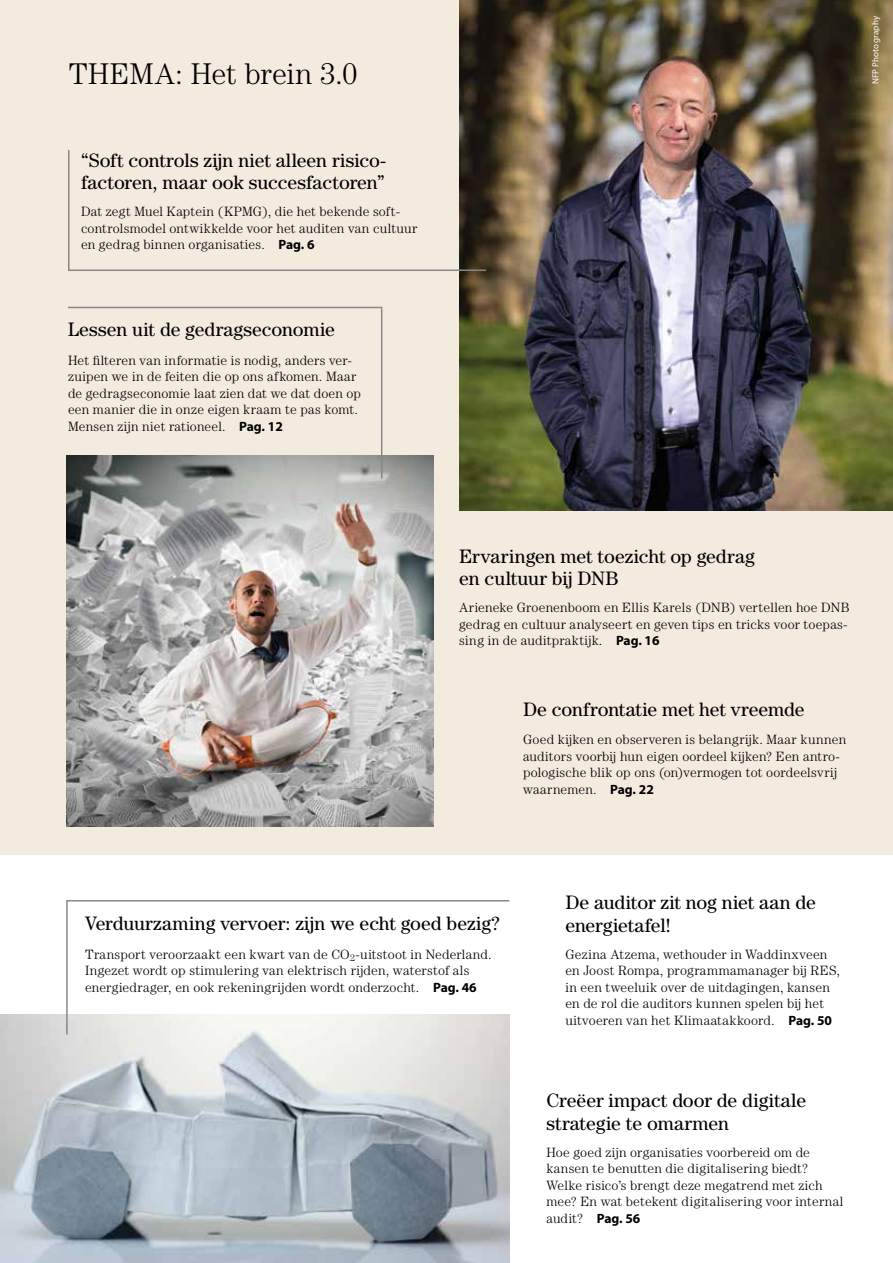
<style>
.page{position:relative;width:893px;height:1263px;background:#fff}
.page>*{position:absolute;margin:0;border:0;box-sizing:border-box;transform-origin:0 0}
.t1{font:300 30px "Century LT";letter-spacing:-.005em;color:#000}
.t2{font:19.5px/22.5px "Century LT";color:#000}
.t3{font:300 13.5px/16.5px "Century LT";letter-spacing:.015em;color:#000}
.t4{font:9px "Myriad Pro";letter-spacing:.015em;color:#fff}
.s1{font-family:"Myriad Pro";font-weight:700}
</style>
<div class="page">
<img style="left:0;top:1014px;width:509px;height:249px">
<div style="left:0;top:0;width:893px;height:855px;background:#f4ebdf"></div>
<img style="left:459px;top:0;width:434px;height:511px">
<hr style="left:68px;top:269px;width:418px;height:2px;background:#878787">
<hr style="left:68px;top:150px;width:2px;height:121px;background:#878787">
<img style="left:67px;top:455px;width:367px;height:372px">
<hr style="left:68px;top:307px;width:314px;height:1px;background:#878787">
<hr style="left:381px;top:308px;width:1px;height:170px;background:#878787">
<hr style="left:67px;top:900px;width:442px;height:1px;background:#878787">
<hr style="left:66px;top:900px;width:2px;height:134px;background:#878787">
<h1 class="t1" style="left:69px;top:56px;width:291px">THEMA: Het brein 3.0</h1>
<h2 class="t2" style="left:81px;top:148px;width:306px">“Soft controls zijn niet alleen risico&shy;factoren, maar ook succesfactoren”</h2>
<p class="t3" style="left:81px;top:203px;width:338px">Dat zegt Muel Kaptein (KPMG), die het bekende soft&shy;controlsmodel ontwikkelde voor het auditen van cultuur en gedrag binnen organisaties. <span class="s1">Pag. 6</span></p>
<h2 class="t2" style="left:68px;top:318px;width:268px">Lessen uit de gedragseconomie</h2>
<p class="t3" style="left:68px;top:351px;width:295px">Het filteren van informatie is nodig, anders ver&shy;zuipen we in de feiten die op ons afkomen. Maar de gedragseconomie laat zien dat we dat doen op een manier die in onze eigen kraam te pas komt.<br>Mensen zijn niet rationeel. <span class="s1">Pag. 12</span></p>
<p class="t4" style="left:870px;top:84px;width:70px;rotate:-90deg">NFP Photography</p>
<h2 class="t2" style="left:459px;top:544px;width:297px">Ervaringen met toezicht op gedrag en cultuur bij DNB</h2>
<p class="t3" style="left:459px;top:599px;width:392px">Arieneke Groenenboom en Ellis Karels (DNB) vertellen hoe DNB gedrag en cultuur analyseert en geven tips en tricks voor toepas&shy;sing in de auditpraktijk. <span class="s1">Pag. 16</span></p>
<h2 class="t2" style="left:523px;top:697px;width:283px">De confrontatie met het vreemde</h2>
<p class="t3" style="left:523px;top:731px;width:325px">Goed kijken en observeren is belangrijk. Maar kunnen auditors voorbij hun eigen oordeel kijken? Een antro&shy;pologische blik op ons (on)vermogen tot oordeelsvrij waarnemen. <span class="s1">Pag. 22</span></p>
<h2 class="t2" style="left:85px;top:912px;width:416px">Verduurzaming vervoer: zijn we echt goed bezig?</h2>
<p class="t3" style="left:85px;top:945px;width:408px">Transport veroorzaakt een kwart van de CO<sub>2</sub>-uitstoot in Nederland.<br>Ingezet wordt op stimulering van elektrisch rijden, waterstof als energiedrager, en ook rekeningrijden wordt onderzocht. <span class="s1">Pag. 46</span></p>
<h2 class="t2" style="left:565px;top:891px;width:252px">De auditor zit nog niet aan de energietafel!</h2>
<p class="t3" style="left:565px;top:945px;width:276px">Gezina Atzema, wethouder in Waddinxveen en Joost Rompa, programmamanager bij RES, in een tweeluik over de uitdagingen, kansen en de rol die auditors kunnen spelen bij het uitvoeren van het Klimaatakkoord. <span class="s1">Pag. 50</span></p>
<h2 class="t2" style="left:546px;top:1089px;width:261px">Creëer impact door de digitale strategie te omarmen</h2>
<p class="t3" style="left:546px;top:1143px;width:298px">Hoe goed zijn organisaties voorbereid om de kansen te benutten die digitalisering biedt?<br>Welke risico’s brengt deze megatrend met zich mee? En wat betekent digitalisering voor internal audit? <span class="s1">Pag. 56</span></p>
</div>
